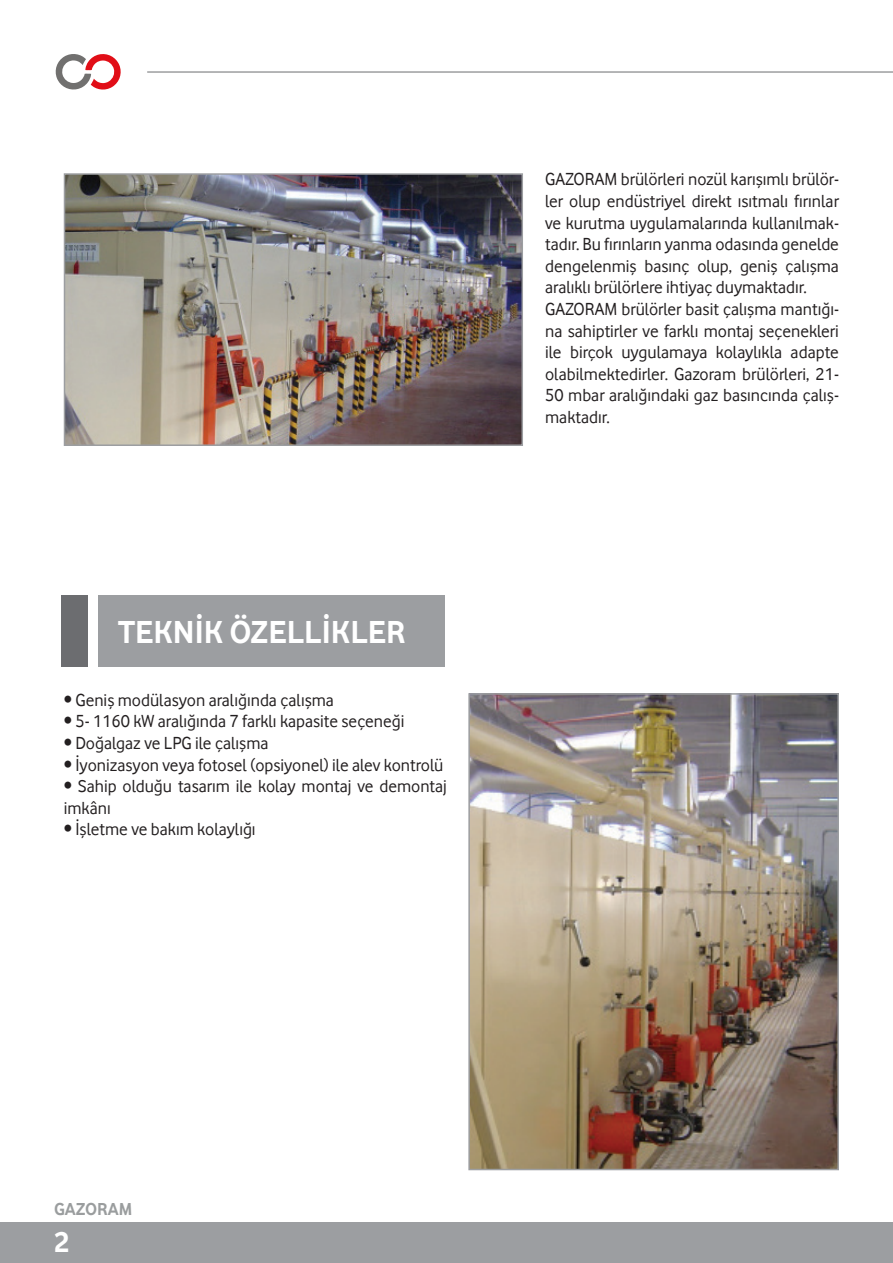
<style>
.page{position:relative;width:893px;height:1263px;background:#fff}
.page>*{position:absolute;margin:0;border:0;box-sizing:border-box;transform-origin:0 0}
.t1{font:700 33px "Vodafone Rg";color:#fff}
.t2{font:700 30px "Vodafone Rg";color:#fff}
.t3{font:18px/21.6px "Vodafone";color:#231f20;text-align:justify}
.t4{font:700 18px "Vodafone Rg";color:#9a9d9e}
</style>
<div class="page">
<img style="left:471px;top:696px;width:365px;height:471px">
<div style="left:468px;top:693px;width:371px;height:477px;border:2px solid #9c9ea1"></div>
<img style="left:67px;top:176px;width:453px;height:267px">
<div style="left:64px;top:173px;width:459px;height:273px;border:2px solid #9c9ea1"></div>
<div style="left:99px;top:595px;width:346px;height:72px;background:#9c9ea1"></div>
<div style="left:62px;top:595px;width:26px;height:72px;background:#6c6d70"></div>
<div style="left:0;top:1222px;width:893px;height:41px;background:#9c9ea1"></div>
<hr style="left:147px;top:72px;width:746px;height:1px;background:#6c6d70">
<svg style="left:56px;top:54px;width:65px;height:36px"></svg>
<p class="t1" style="left:118px;top:612px;width:289px">TEKNİK ÖZELLİKLER</p>
<p class="t3" style="left:64px;top:689px;width:272px">• Geniş modülasyon aralığında çalışma</p>
<p class="t3" style="left:64px;top:710px;width:342px">• 5- 1160 kW aralığında 7 farklı kapasite seçeneği</p>
<p class="t3" style="left:64px;top:732px;width:206px">• Doğalgaz ve LPG ile çalışma</p>
<p class="t3" style="left:64px;top:754px;width:381px">• İyonizasyon veya fotosel (opsiyonel) ile alev kontrolü</p>
<p class="t3" style="left:64px;top:775px;width:385px">• Sahip olduğu tasarım ile kolay montaj ve demontaj imkânı</p>
<p class="t3" style="left:64px;top:818px;width:193px">• İşletme ve bakım kolaylığı</p>
<p class="t3" style="left:545px;top:168px;width:295px">GAZORAM brülörleri nozül karışımlı brülör&shy;ler olup endüstriyel direkt ısıtmalı fırınlar ve kurutma uygulamalarında kullanılmak&shy;tadır. Bu fırınların yanma odasında genelde dengelenmiş basınç olup, geniş çalışma aralıklı brülörlere ihtiyaç duymaktadır.</p>
<p class="t3" style="left:545px;top:298px;width:295px">GAZORAM brülörler basit çalışma mantığı&shy;na sahiptirler ve farklı montaj seçenekleri ile birçok uygulamaya kolaylıkla adapte olabilmektedirler. Gazoram brülörleri, 21- 50 mbar aralığındaki gaz basıncında çalış&shy;maktadır.</p>
<p class="t4" style="left:54px;top:1198px;width:80px">GAZORAM</p>
<p class="t2" style="left:54px;top:1225px;width:17px">2</p>
</div>
